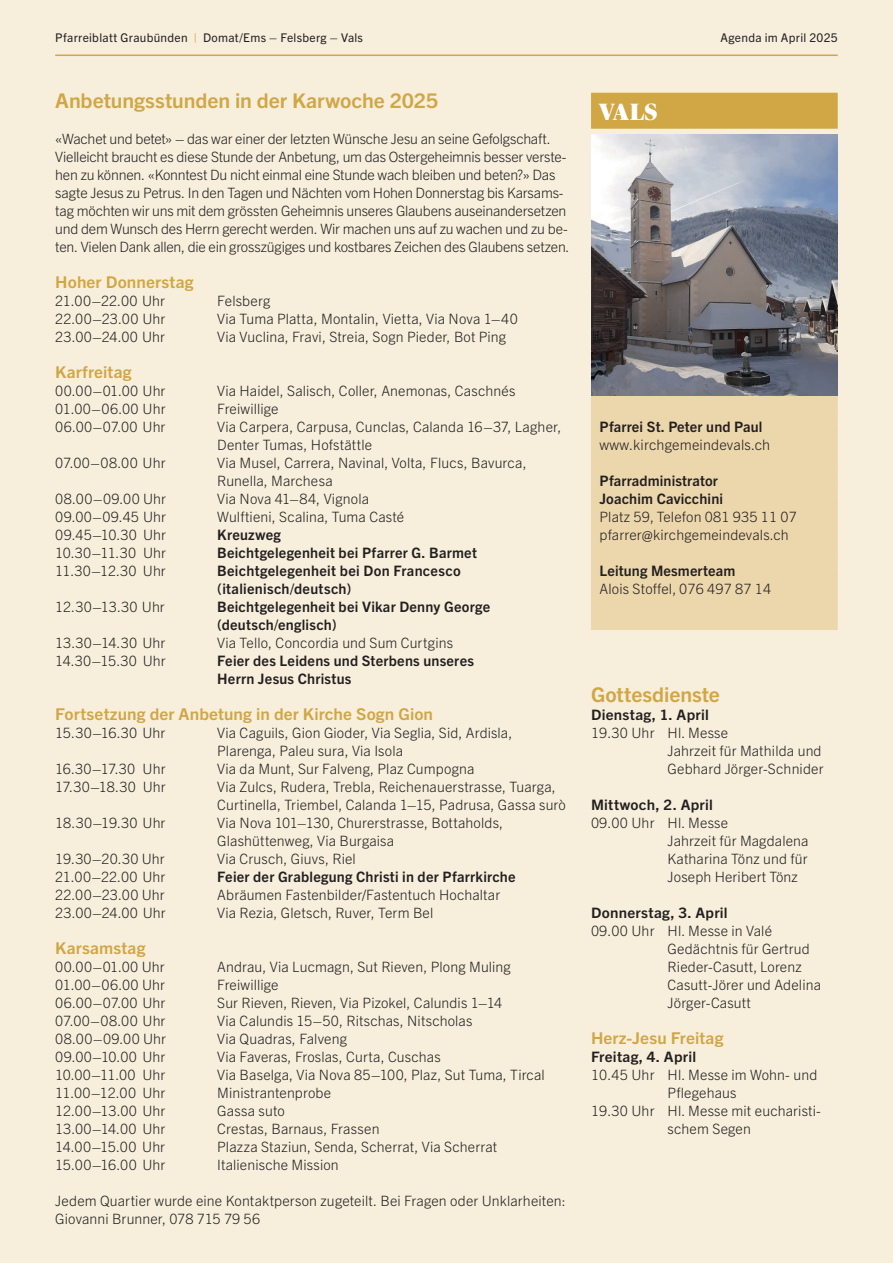
<style>
.page{position:relative;width:893px;height:1263px;background:#f7eedb}
.page>*{position:absolute;margin:0;border:0;box-sizing:border-box;transform-origin:0 0}
.t1{font:900 23.4px "Publico Banner";color:#fff}
.t2{font:700 20.25px "Trade Gothic Next LT Pro";color:#d1a644;scale:1.05 1}
.t3{font:700 16.35px "Trade Gothic Next LT Pro";letter-spacing:.01em;color:#d1a644;scale:1.05 1}
.t4{font:700 14.4px/18px "Trade Gothic Next LT Pro";letter-spacing:.015em;color:#231f20}
.t5{font:700 14.4px "Trade Gothic Next LT Pro";letter-spacing:.015em;color:#231f20;scale:1.05 1}
.t6{font:300 14.4px "Trade Gothic Next LT Pro";letter-spacing:.01em;color:#231f20}
.t7{font:300 14.25px/18px "Trade Gothic Next LT Pro";letter-spacing:.005em;color:#231f20}
.t8{font:300 14.25px/18px "Trade Gothic Next LT Pro";letter-spacing:-.02em;color:#231f20}
.t9{font:300 14.25px "Trade Gothic Next LT Pro";letter-spacing:.025em;color:#231f20}
.t10{font:12px "Trade Gothic Next LT Pro";letter-spacing:.025em;color:#231f20}
.s1{color:#d1a644}
</style>
<div class="page">
<hr style="left:55px;top:55px;width:783px;height:1px;background:#d1a644">
<div style="left:591px;top:93px;width:247px;height:36px;background:#d1a644"></div>
<div style="left:591px;top:393px;width:247px;height:21px;background:#ecd6ab"></div>
<div style="left:591px;top:411px;width:247px;height:21px;background:#ecd6ab"></div>
<div style="left:591px;top:429px;width:247px;height:21px;background:#ecd6ab"></div>
<div style="left:591px;top:447px;width:247px;height:21px;background:#ecd6ab"></div>
<div style="left:591px;top:465px;width:247px;height:21px;background:#ecd6ab"></div>
<div style="left:591px;top:483px;width:247px;height:21px;background:#ecd6ab"></div>
<div style="left:591px;top:501px;width:247px;height:21px;background:#ecd6ab"></div>
<div style="left:591px;top:519px;width:247px;height:21px;background:#ecd6ab"></div>
<div style="left:591px;top:537px;width:247px;height:21px;background:#ecd6ab"></div>
<div style="left:591px;top:555px;width:247px;height:21px;background:#ecd6ab"></div>
<div style="left:591px;top:573px;width:247px;height:21px;background:#ecd6ab"></div>
<div style="left:591px;top:591px;width:247px;height:21px;background:#ecd6ab"></div>
<div style="left:591px;top:609px;width:247px;height:21px;background:#ecd6ab"></div>
<img style="left:591px;top:135px;width:247px;height:261px">
<p class="t10" style="left:55px;top:30px;width:309px">Pfarreiblatt Graubünden <span class="s1">|</span> Domat/Ems – Felsberg – Vals</p>
<p class="t10" style="left:720px;top:30px;width:119px">Agenda im April 2025</p>
<h2 class="t2" style="left:55px;top:87px;width:366px">Anbetungsstunden in der Karwoche 2025</h2>
<p class="t8" style="left:55px;top:129px;width:516px">«Wachet und betet» – das war einer der letzten Wünsche Jesu an seine Gefolgschaft.<br>Vielleicht braucht es diese Stunde der Anbetung, um das Ostergeheimnis besser verste&shy;hen zu können. «Konntest Du nicht einmal eine Stunde wach bleiben und beten?» Das sagte Jesus zu Petrus. In den Tagen und Nächten vom Hohen Donnerstag bis Karsams&shy;tag möchten wir uns mit dem grössten Geheimnis unseres Glaubens auseinandersetzen und dem Wunsch des Herrn gerecht werden. Wir machen uns auf zu wachen und zu be&shy;ten. Vielen Dank allen, die ein grosszügiges und kostbares Zeichen des Glaubens setzen.</p>
<p class="t3" style="left:55px;top:271px;width:133px">Hoher Donnerstag</p>
<p class="t7" style="left:55px;top:291px;width:111px">21.00–22.00 Uhr</p>
<p class="t7" style="left:217px;top:291px;width:55px">Felsberg</p>
<p class="t7" style="left:55px;top:309px;width:111px">22.00–23.00 Uhr</p>
<p class="t7" style="left:217px;top:309px;width:302px">Via Tuma Platta, Montalin, Vietta, Via Nova 1–40</p>
<p class="t7" style="left:55px;top:327px;width:111px">23.00–24.00 Uhr</p>
<p class="t7" style="left:217px;top:327px;width:290px">Via Vuclina, Fravi, Streia, Sogn Pieder, Bot Ping</p>
<p class="t3" style="left:55px;top:361px;width:74px">Karfreitag</p>
<p class="t7" style="left:55px;top:381px;width:112px">00.00–01.00 Uhr</p>
<p class="t7" style="left:217px;top:381px;width:300px">Via Haidel, Salisch, Coller, Anemonas, Caschnés</p>
<p class="t7" style="left:55px;top:399px;width:112px">01.00–06.00 Uhr</p>
<p class="t7" style="left:217px;top:399px;width:63px">Freiwillige</p>
<p class="t7" style="left:55px;top:417px;width:112px">06.00–07.00 Uhr</p>
<p class="t7" style="left:217px;top:417px;width:346px">Via Carpera, Carpusa, Cunclas, Calanda 16–37, Lagher,<br>Denter Tumas, Hofstättle</p>
<p class="t7" style="left:55px;top:453px;width:112px">07.00–08.00 Uhr</p>
<p class="t7" style="left:217px;top:453px;width:311px">Via Musel, Carrera, Navinal, Volta, Flucs, Bavurca,<br>Runella, Marchesa</p>
<p class="t9" style="left:55px;top:489px;width:112px">08.00–09.00 Uhr</p>
<p class="t7" style="left:217px;top:489px;width:153px">Via Nova 41–84, Vignola</p>
<p class="t7" style="left:55px;top:507px;width:112px">09.00–09.45 Uhr</p>
<p class="t7" style="left:217px;top:507px;width:189px">Wulftieni, Scalina, Tuma Casté</p>
<p class="t7" style="left:55px;top:525px;width:112px">09.45–10.30 Uhr</p>
<p class="t4" style="left:217px;top:525px;width:65px">Kreuzweg</p>
<p class="t7" style="left:55px;top:543px;width:112px">10.30–11.30 Uhr</p>
<p class="t4" style="left:217px;top:543px;width:261px">Beichtgelegenheit bei Pfarrer G. Barmet</p>
<p class="t7" style="left:55px;top:561px;width:112px">11.30–12.30 Uhr</p>
<p class="t4" style="left:217px;top:561px;width:245px">Beichtgelegenheit bei Don Francesco (italienisch/deutsch)</p>
<p class="t7" style="left:55px;top:597px;width:111px">12.30–13.30 Uhr</p>
<p class="t4" style="left:217px;top:597px;width:274px">Beichtgelegenheit bei Vikar Denny George (deutsch/englisch)</p>
<p class="t7" style="left:55px;top:633px;width:112px">13.30–14.30 Uhr</p>
<p class="t7" style="left:217px;top:633px;width:237px">Via Tello, Concordia und Sum Curtgins</p>
<p class="t7" style="left:55px;top:651px;width:112px">14.30–15.30 Uhr</p>
<p class="t4" style="left:217px;top:651px;width:258px">Feier des Leidens und Sterbens unseres<br>Herrn Jesus Christus</p>
<p class="t3" style="left:55px;top:703px;width:361px">Fortsetzung der Anbetung in der Kirche Sogn Gion</p>
<p class="t7" style="left:55px;top:723px;width:112px">15.30–16.30 Uhr</p>
<p class="t7" style="left:217px;top:723px;width:297px">Via Caguils, Gion Gioder, Via Seglia, Sid, Ardisla,<br>Plarenga, Paleu sura, Via Isola</p>
<p class="t7" style="left:55px;top:759px;width:112px">16.30–17.30 Uhr</p>
<p class="t7" style="left:217px;top:759px;width:259px">Via da Munt, Sur Falveng, Plaz Cumpogna</p>
<p class="t7" style="left:55px;top:777px;width:112px">17.30–18.30 Uhr</p>
<p class="t7" style="left:217px;top:777px;width:350px">Via Zulcs, Rudera, Trebla, Reichenauerstrasse, Tuarga,<br>Curtinella, Triembel, Calanda 1–15, Padrusa, Gassa surò</p>
<p class="t7" style="left:55px;top:813px;width:112px">18.30–19.30 Uhr</p>
<p class="t7" style="left:217px;top:813px;width:287px">Via Nova 101–130, Churerstrasse, Bottaholds,<br>Glashüttenweg, Via Burgaisa</p>
<p class="t7" style="left:55px;top:849px;width:111px">19.30–20.30 Uhr</p>
<p class="t7" style="left:217px;top:849px;width:140px">Via Crusch, Giuvs, Riel</p>
<p class="t7" style="left:55px;top:867px;width:111px">21.00–22.00 Uhr</p>
<p class="t4" style="left:217px;top:867px;width:300px">Feier der Grablegung Christi in der Pfarrkirche</p>
<p class="t7" style="left:55px;top:885px;width:111px">22.00–23.00 Uhr</p>
<p class="t7" style="left:217px;top:885px;width:284px">Abräumen Fastenbilder/Fastentuch Hochaltar</p>
<p class="t7" style="left:55px;top:903px;width:112px">23.00–24.00 Uhr</p>
<p class="t7" style="left:217px;top:903px;width:218px">Via Rezia, Gletsch, Ruver, Term Bel</p>
<p class="t3" style="left:55px;top:937px;width:87px">Karsamstag</p>
<p class="t7" style="left:55px;top:957px;width:111px">00.00–01.00 Uhr</p>
<p class="t7" style="left:217px;top:957px;width:295px">Andrau, Via Lucmagn, Sut Rieven, Plong Muling</p>
<p class="t7" style="left:55px;top:975px;width:111px">01.00–06.00 Uhr</p>
<p class="t7" style="left:217px;top:975px;width:63px">Freiwillige</p>
<p class="t7" style="left:55px;top:993px;width:112px">06.00–07.00 Uhr</p>
<p class="t7" style="left:217px;top:993px;width:286px">Sur Rieven, Rieven, Via Pizokel, Calundis 1–14</p>
<p class="t7" style="left:55px;top:1011px;width:112px">07.00–08.00 Uhr</p>
<p class="t7" style="left:217px;top:1011px;width:257px">Via Calundis 15–50, Ritschas, Nitscholas</p>
<p class="t9" style="left:55px;top:1029px;width:112px">08.00–09.00 Uhr</p>
<p class="t7" style="left:217px;top:1029px;width:131px">Via Quadras, Falveng</p>
<p class="t7" style="left:55px;top:1047px;width:112px">09.00–10.00 Uhr</p>
<p class="t7" style="left:217px;top:1047px;width:225px">Via Faveras, Froslas, Curta, Cuschas</p>
<p class="t7" style="left:55px;top:1065px;width:111px">10.00–11.00 Uhr</p>
<p class="t7" style="left:217px;top:1065px;width:329px">Via Baselga, Via Nova 85–100, Plaz, Sut Tuma, Tircal</p>
<p class="t7" style="left:55px;top:1083px;width:111px">11.00–12.00 Uhr</p>
<p class="t7" style="left:217px;top:1083px;width:115px">Ministrantenprobe</p>
<p class="t7" style="left:55px;top:1101px;width:112px">12.00–13.00 Uhr</p>
<p class="t7" style="left:217px;top:1101px;width:69px">Gassa suto</p>
<p class="t7" style="left:55px;top:1119px;width:112px">13.00–14.00 Uhr</p>
<p class="t7" style="left:217px;top:1119px;width:164px">Crestas, Barnaus, Frassen</p>
<p class="t7" style="left:55px;top:1137px;width:111px">14.00–15.00 Uhr</p>
<p class="t7" style="left:217px;top:1137px;width:281px">Plazza Staziun, Senda, Scherrat, Via Scherrat</p>
<p class="t7" style="left:55px;top:1155px;width:112px">15.00–16.00 Uhr</p>
<p class="t7" style="left:217px;top:1155px;width:123px">Italienische Mission</p>
<p class="t7" style="left:55px;top:1191px;width:512px">Jedem Quartier wurde eine Kontaktperson zugeteilt. Bei Fragen oder Unklarheiten:<br>Giovanni Brunner, 078 715 79 56</p>
<h1 class="t1" style="left:599px;top:99px;width:60px">VALS</h1>
<p class="t4" style="left:600px;top:417px;width:164px">Pfarrei St. Peter und Paul</p>
<p class="t6" style="left:600px;top:435px;width:172px">www.kirchgemeindevals.ch</p>
<p class="t4" style="left:600px;top:471px;width:125px">Pfarradministrator<br>Joachim Cavicchini</p>
<p class="t7" style="left:600px;top:507px;width:199px">Platz 59, Telefon 081 935 11 07 pfarrer@kirchgemeindevals.ch</p>
<p class="t4" style="left:600px;top:561px;width:137px">Leitung Mesmerteam</p>
<p class="t7" style="left:600px;top:579px;width:173px">Alois Stoffel, 076 497 87 14</p>
<h2 class="t2" style="left:591px;top:681px;width:124px">Gottesdienste</h2>
<p class="t5" style="left:591px;top:705px;width:114px">Dienstag, 1. April</p>
<p class="t7" style="left:668px;top:723px;width:157px;text-indent:-77px">19.30 Uhr Hl. Messe<br>Jahrzeit für Mathilda und<br>Gebhard Jörger-Schnider</p>
<p class="t5" style="left:591px;top:795px;width:118px">Mittwoch, 2. April</p>
<p class="t7" style="left:668px;top:813px;width:143px;text-indent:-77px">09.00 Uhr Hl. Messe<br>Jahrzeit für Magdalena<br>Katharina Tönz und für<br>Joseph Heribert Tönz</p>
<p class="t5" style="left:591px;top:903px;width:132px">Donnerstag, 3. April</p>
<p class="t7" style="left:668px;top:921px;width:155px;text-indent:-77px">09.00 Uhr Hl. Messe in Valé<br>Gedächtnis für Gertrud<br>Rieder-Casutt, Lorenz<br>Casutt-Jörer und Adelina<br>Jörger-Casutt</p>
<p class="t3" style="left:591px;top:1027px;width:128px">Herz-Jesu Freitag</p>
<p class="t5" style="left:591px;top:1047px;width:102px">Freitag, 4. April</p>
<p class="t7" style="left:591px;top:1065px;width:231px;text-align:center">10.45 Uhr Hl. Messe im Wohn- und<br>Pflegehaus<br>19.30 Uhr Hl. Messe mit eucharisti&shy;schem Segen</p>
</div>
